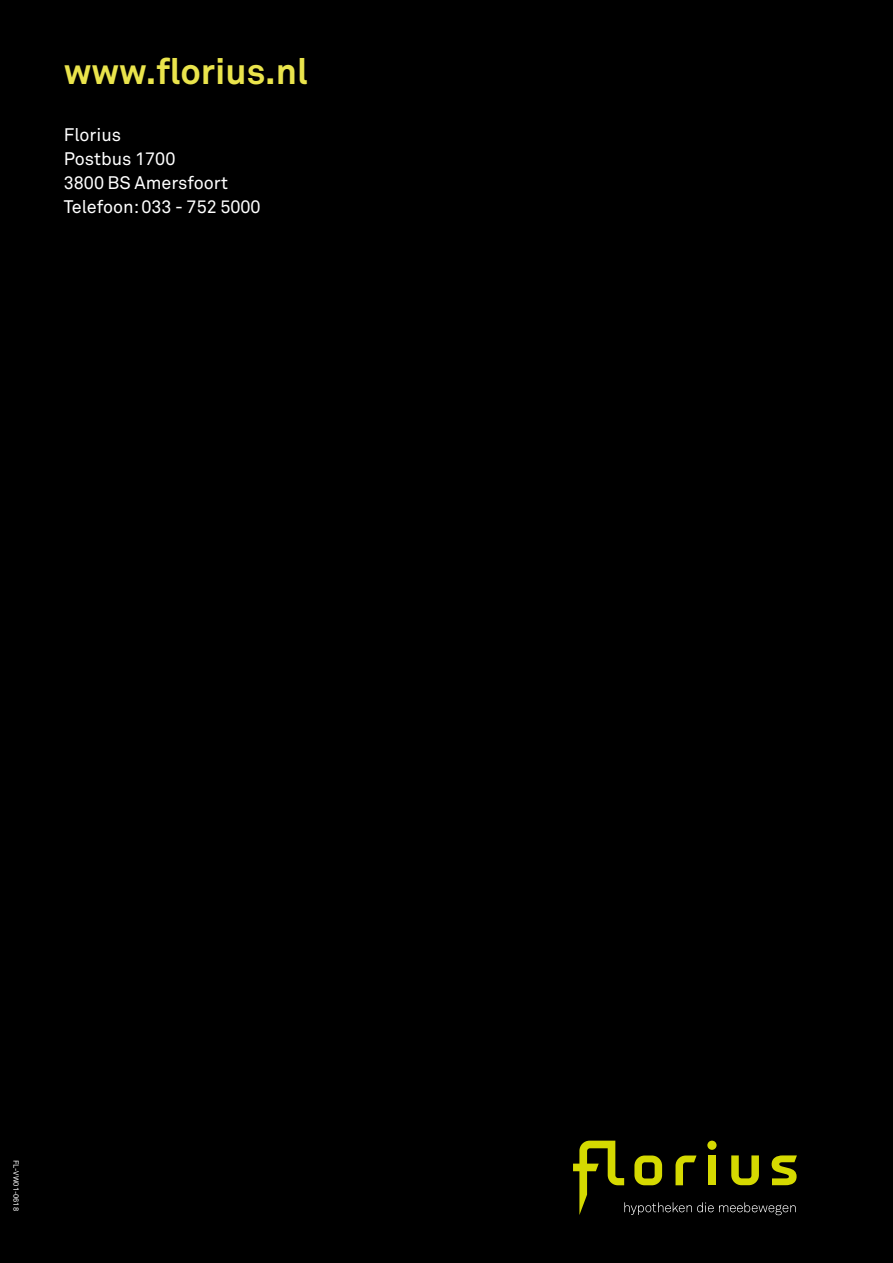
<style>
.page{position:relative;width:893px;height:1263px;background:#000}
.page>*{position:absolute;margin:0;border:0;box-sizing:border-box;transform-origin:0 0}
.t1{font:700 36px "Akkurat";color:#eae44c}
.t2{font:18px/24px "Akkurat";color:#fff}
.t3{font:7.5px "Akkurat";letter-spacing:.01em;color:#fff}
</style>
<div class="page">
<svg style="left:573px;top:1140px;width:224px;height:75px"></svg>
<h1 class="t1" style="left:64px;top:49px;width:246px">www.florius.nl</h1>
<p class="t2" style="left:64px;top:123px;width:198px">Florius<br>Postbus 1700<br>3800 BS Amersfoort<br>Telefoon: 033 - 752 5000</p>
<p class="t3" style="left:20px;top:1160px;width:53px;rotate:90deg">FL-VW01-0618</p>
</div>
